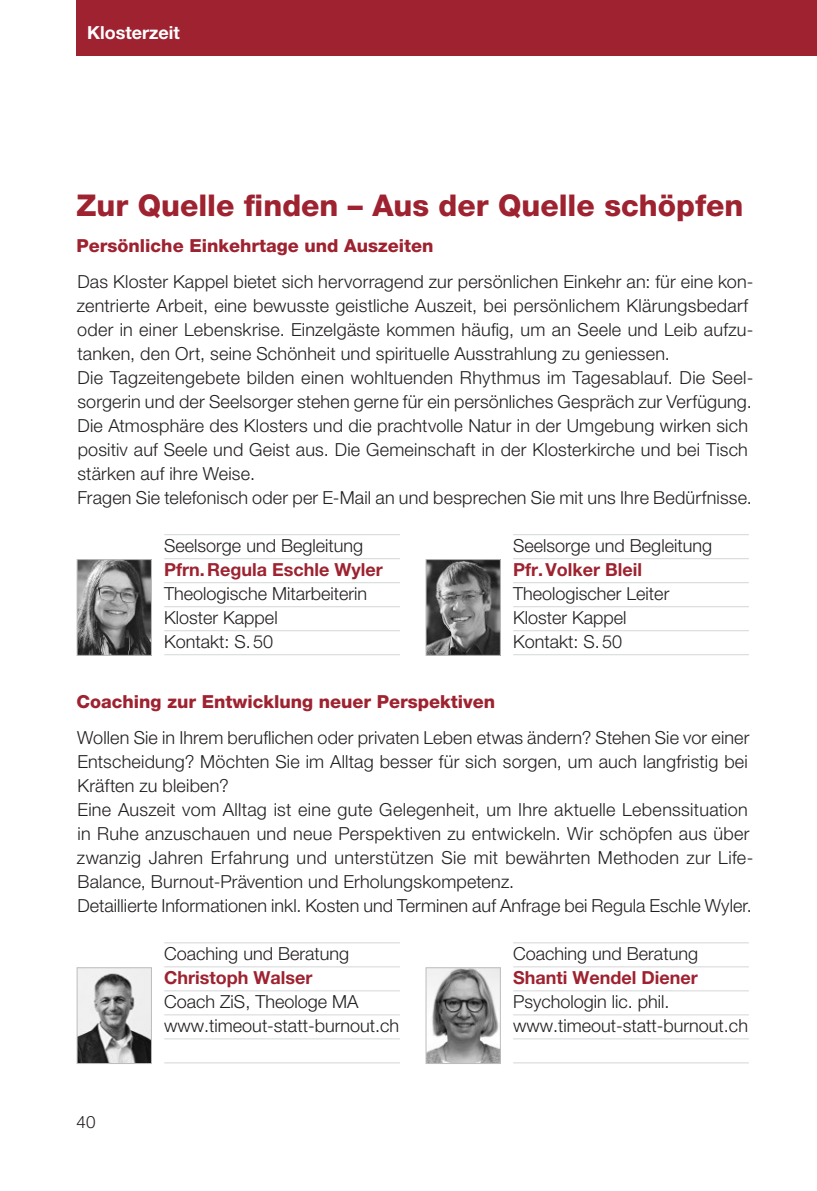
<style>
.page{position:relative;width:817px;height:1191px;background:#fff}
.page>*{position:absolute;margin:0;border:0;box-sizing:border-box;transform-origin:0 0}
.t1{font:800 30px "Helvetica Neue LT Pro";color:#9e2230}
.t2{font:300 18px/24px "Helvetica Neue LT Pro";letter-spacing:.01em;color:#231f20}
.t3{font:800 18px "Helvetica Neue LT Pro";color:#9e2230}
.t4{font:700 18px "Helvetica Neue LT Pro";color:#9e2230}
.t5{font:700 18px "Helvetica Neue LT Pro";color:#fff}
.t6{font:300 17px "Helvetica Neue LT Pro";color:#231f20}
</style>
<div class="page">
<div style="left:77px;top:0;width:739px;height:55px;background:#9e2230"></div>
<hr style="left:164px;top:534px;width:236px;height:1px;background:#d5d6d8">
<hr style="left:164px;top:558px;width:236px;height:1px;background:#d5d6d8">
<hr style="left:164px;top:582px;width:236px;height:1px;background:#d5d6d8">
<hr style="left:164px;top:606px;width:236px;height:1px;background:#d5d6d8">
<hr style="left:164px;top:630px;width:236px;height:1px;background:#d5d6d8">
<hr style="left:164px;top:654px;width:236px;height:1px;background:#d5d6d8">
<hr style="left:164px;top:942px;width:236px;height:1px;background:#d5d6d8">
<hr style="left:164px;top:966px;width:236px;height:1px;background:#d5d6d8">
<hr style="left:164px;top:990px;width:236px;height:1px;background:#d5d6d8">
<hr style="left:164px;top:1014px;width:236px;height:1px;background:#d5d6d8">
<hr style="left:164px;top:1038px;width:236px;height:1px;background:#d5d6d8">
<hr style="left:164px;top:1062px;width:236px;height:1px;background:#d5d6d8">
<hr style="left:513px;top:534px;width:235px;height:1px;background:#d5d6d8">
<hr style="left:513px;top:558px;width:235px;height:1px;background:#d5d6d8">
<hr style="left:513px;top:582px;width:235px;height:1px;background:#d5d6d8">
<hr style="left:513px;top:606px;width:235px;height:1px;background:#d5d6d8">
<hr style="left:513px;top:630px;width:235px;height:1px;background:#d5d6d8">
<hr style="left:513px;top:654px;width:235px;height:1px;background:#d5d6d8">
<hr style="left:513px;top:942px;width:235px;height:1px;background:#d5d6d8">
<hr style="left:513px;top:966px;width:235px;height:1px;background:#d5d6d8">
<hr style="left:513px;top:990px;width:235px;height:1px;background:#d5d6d8">
<hr style="left:513px;top:1014px;width:235px;height:1px;background:#d5d6d8">
<hr style="left:513px;top:1038px;width:235px;height:1px;background:#d5d6d8">
<hr style="left:513px;top:1062px;width:235px;height:1px;background:#d5d6d8">
<img style="left:79px;top:561px;width:71px;height:93px">
<div style="left:77px;top:559px;width:75px;height:97px;border:1px solid #bcbdc0"></div>
<img style="left:79px;top:969px;width:71px;height:93px">
<div style="left:77px;top:967px;width:75px;height:97px;border:1px solid #bcbdc0"></div>
<img style="left:427px;top:561px;width:71px;height:93px">
<div style="left:425px;top:559px;width:75px;height:97px;border:1px solid #bcbdc0"></div>
<img style="left:427px;top:969px;width:71px;height:93px">
<div style="left:425px;top:967px;width:75px;height:97px;border:1px solid #bcbdc0"></div>
<p class="t5" style="left:87px;top:21px;width:94px">Klosterzeit</p>
<h1 class="t1" style="left:77px;top:188px;width:668px">Zur Quelle finden – Aus der Quelle schöpfen</h1>
<p class="t3" style="left:77px;top:235px;width:358px">Persönliche Einkehrtage und Auszeiten</p>
<p class="t2" style="left:77px;top:269px;width:678px">Das Kloster Kappel bietet sich hervorragend zur persönlichen Einkehr an: für eine kon&shy;zentrierte Arbeit, eine bewusste geistliche Auszeit, bei persönlichem Klärungsbedarf oder in einer Lebenskrise. Einzelgäste kommen häufig, um an Seele und Leib aufzu&shy;tanken, den Ort, seine Schönheit und spirituelle Ausstrahlung zu geniessen.<br>Die Tagzeitengebete bilden einen wohltuenden Rhythmus im Tagesablauf. Die Seel&shy;sorgerin und der Seelsorger stehen gerne für ein persönliches Gespräch zur Verfügung.<br>Die Atmosphäre des Klosters und die prachtvolle Natur in der Umgebung wirken sich positiv auf Seele und Geist aus. Die Gemeinschaft in der Klosterkirche und bei Tisch stärken auf ihre Weise.<br>Fragen Sie telefonisch oder per E-Mail an und besprechen Sie mit uns Ihre Bedürfnisse.</p>
<p class="t2" style="left:164px;top:533px;width:200px">Seelsorge und Begleitung</p>
<p class="t4" style="left:164px;top:558px;width:220px">Pfrn.Regula Eschle Wyler</p>
<p class="t2" style="left:164px;top:581px;width:204px">Theologische Mitarbeiterin<br>Kloster Kappel<br>Kontakt: S.50</p>
<p class="t3" style="left:77px;top:691px;width:420px">Coaching zur Entwicklung neuer Perspektiven</p>
<p class="t2" style="left:513px;top:533px;width:200px">Seelsorge und Begleitung</p>
<p class="t4" style="left:513px;top:558px;width:130px">Pfr.Volker Bleil</p>
<p class="t2" style="left:513px;top:581px;width:158px">Theologischer Leiter<br>Kloster Kappel<br>Kontakt: S.50</p>
<p class="t2" style="left:77px;top:725px;width:678px">Wollen Sie in Ihrem beruflichen oder privaten Leben etwas ändern? Stehen Sie vor einer Entscheidung? Möchten Sie im Alltag besser für sich sorgen, um auch langfristig bei Kräften zu bleiben?<br>Eine Auszeit vom Alltag ist eine gute Gelegenheit, um Ihre aktuelle Lebenssituation in Ruhe anzuschauen und neue Perspektiven zu entwickeln. Wir schöpfen aus über zwanzig Jahren Erfahrung und unterstützen Sie mit bewährten Methoden zur Life-Balance, Burnout-Prävention und Erholungskompetenz.<br>Detaillierte Informationen inkl. Kosten und Terminen auf Anfrage bei Regula Eschle Wyler.</p>
<p class="t6" style="left:77px;top:1112px;width:20px">40</p>
<p class="t2" style="left:164px;top:941px;width:186px">Coaching und Beratung</p>
<p class="t4" style="left:164px;top:966px;width:150px">Christoph Walser</p>
<p class="t2" style="left:164px;top:989px;width:236px">Coach ZiS, Theologe MA www.timeout-statt-burnout.ch</p>
<p class="t2" style="left:513px;top:941px;width:186px">Coaching und Beratung</p>
<p class="t4" style="left:513px;top:966px;width:186px">Shanti Wendel Diener</p>
<p class="t2" style="left:513px;top:989px;width:236px">Psychologin lic. phil. www.timeout-statt-burnout.ch</p>
</div>
